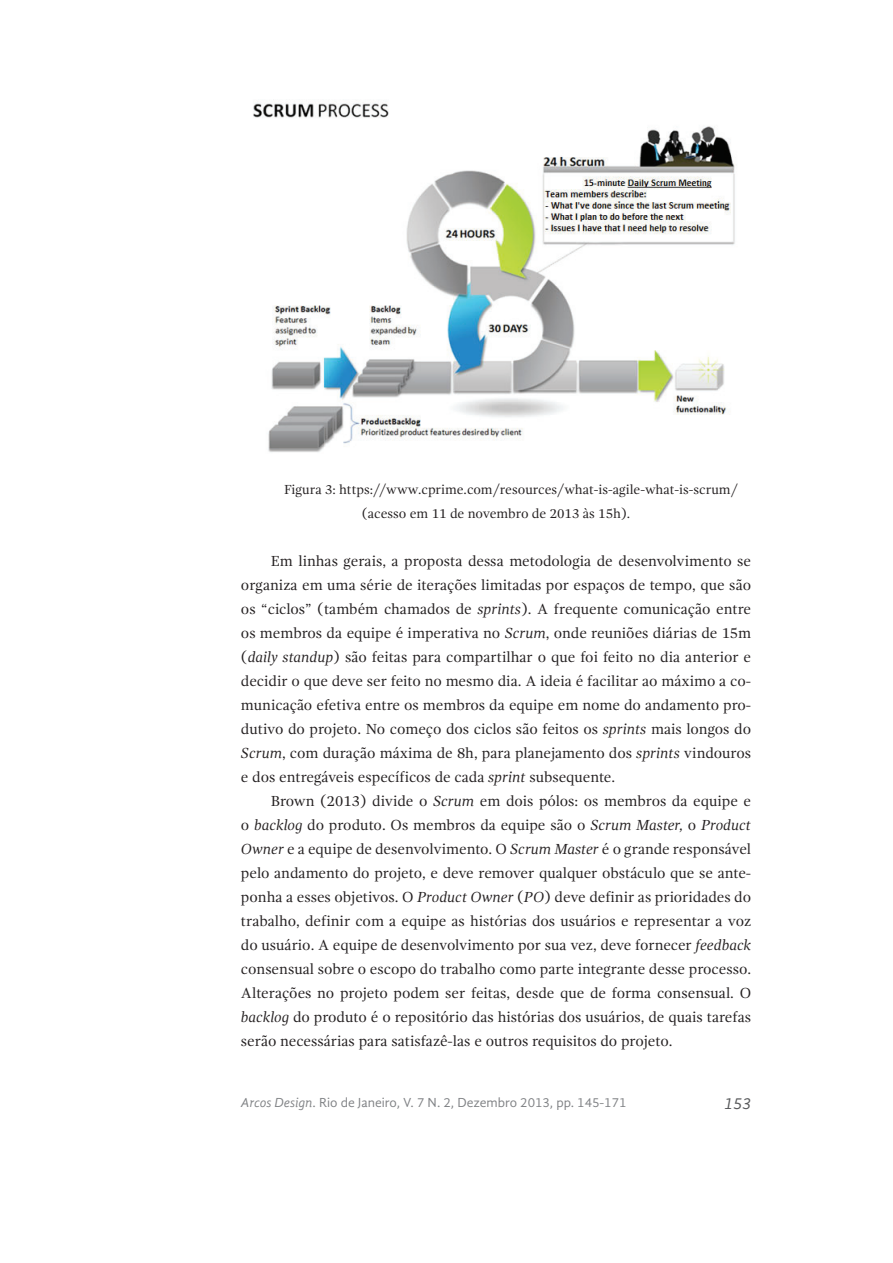
<style>
.page{position:relative;width:893px;height:1263px;background:#fff}
.page>*{position:absolute;margin:0;border:0;box-sizing:border-box;transform-origin:0 0}
.t1{font:italic 16.5px "Gandhi Sans";color:#57585a}
.t2{font:15px/24px "Gandhi Serif";color:#231f20;text-align:justify}
.t3{font:13.5px/24px "Gandhi Serif";color:#231f20}
.t4{font:13.5px "Gandhi Sans";color:#808285}
.s1{font-style:italic}
</style>
<div class="page">
<img style="left:253px;top:103px;width:482px;height:349px">
<p class="t3" style="left:362px;top:477px;width:377px;text-indent:-78px">Figura 3: https://www.cprime.com/resources/what-is-agile-what-is-scrum/ (acesso em 11 de novembro de 2013 às 15h).</p>
<p class="t2" style="left:241px;top:549px;width:512px;text-indent:30px">Em linhas gerais, a proposta dessa metodologia de desenvolvimento se organiza em uma série de iterações limitadas por espaços de tempo, que são os “ciclos” (também chamados de <span class="s1">sprints</span>). A frequente comunicação entre os membros da equipe é imperativa no <span class="s1">Scrum</span>, onde reuniões diárias de 15m (<span class="s1">daily standup</span>) são feitas para compartilhar o que foi feito no dia anterior e decidir o que deve ser feito no mesmo dia. A ideia é facilitar ao máximo a co&shy;municação efetiva entre os membros da equipe em nome do andamento pro&shy;dutivo do projeto. No começo dos ciclos são feitos os <span class="s1">sprints</span> mais longos do <span class="s1">Scrum</span>, com duração máxima de 8h, para planejamento dos <span class="s1">sprints</span> vindouros e dos entregáveis específicos de cada <span class="s1">sprint</span> subsequente.</p>
<p class="t2" style="left:241px;top:789px;width:512px;text-indent:30px">Brown (2013) divide o <span class="s1">Scrum</span> em dois pólos: os membros da equipe e o <span class="s1">backlog</span> do produto. Os membros da equipe são o <span class="s1">Scrum Master,</span> o <span class="s1">Product Owner</span> e a equipe de desenvolvimento. O <span class="s1">Scrum Master</span> é o grande responsável pelo andamento do projeto, e deve remover qualquer obstáculo que se ante&shy;ponha a esses objetivos. O <span class="s1">Product Owner</span> (<span class="s1">PO</span>) deve definir as prioridades do trabalho, definir com a equipe as histórias dos usuários e representar a voz do usuário. A equipe de desenvolvimento por sua vez, deve fornecer <span class="s1">feedback </span>consensual sobre o escopo do trabalho como parte integrante desse processo.<br>Alterações no projeto podem ser feitas, desde que de forma consensual. O <span class="s1">backlog</span> do produto é o repositório das histórias dos usuários, de quais tarefas serão necessárias para satisfazê-las e outros requisitos do projeto.</p>
<p class="t4" style="left:241px;top:1095px;width:387px"><span class="s1">Arcos Design</span>. Rio de Janeiro, V. 7 N. 2, Dezembro 2013, pp. 145-171</p>
<p class="t1" style="left:724px;top:1094px;width:29px">153</p>
</div>
